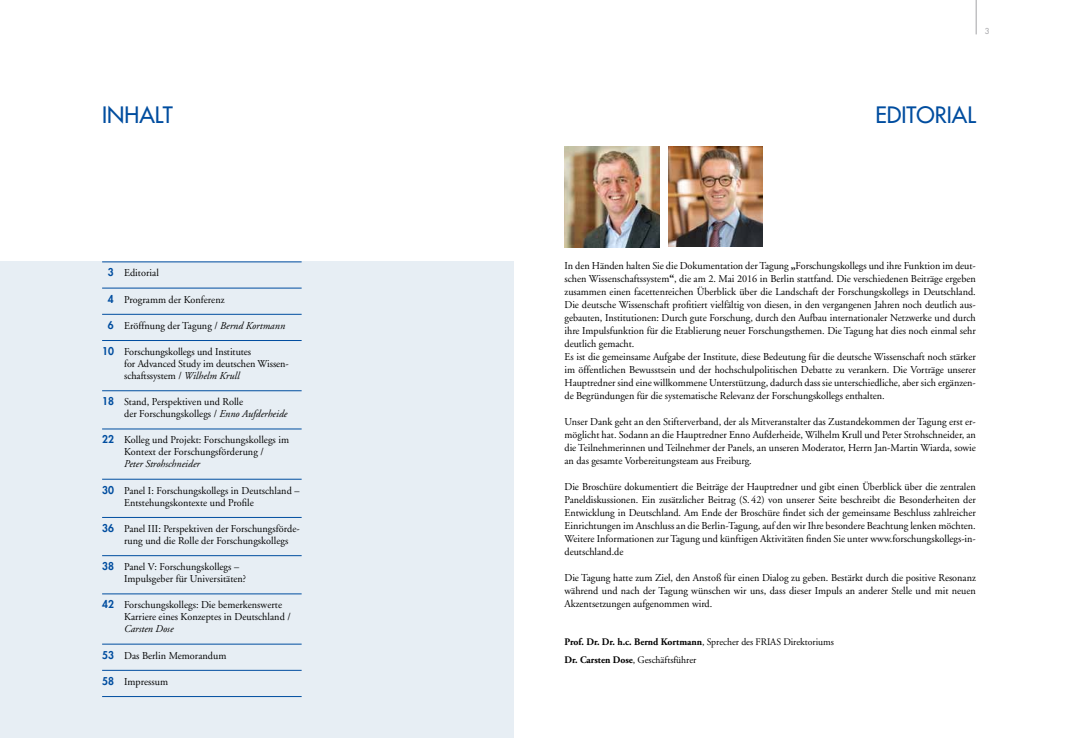
<style>
.page{position:relative;width:1078px;height:738px;background:#fff}
.page>*{position:absolute;margin:0;border:0;box-sizing:border-box;transform-origin:0 0}
.t1{font:22px "Futura LT";color:#004d9f}
.t2{font:10.5px/13px "Adobe Garamond LT";color:#000}
.t3{font:italic 10.5px "Adobe Garamond LT";letter-spacing:.005em;color:#000}
.t4{font:10px/18px "Adobe Garamond LT";color:#000}
.t5{font:8px "Futura LT";color:#a3a3a7}
.s1{font-family:"Futura LT";font-weight:800;color:#004d9f}
.s2{font-style:italic}
.s3{font-weight:700}
</style>
<div class="page">
<hr style="left:975px;top:0;width:1px;height:34px;background:#a3a3a7">
<div style="left:0;top:261px;width:513px;height:476px;background:#e7eef4"></div>
<hr style="left:102px;top:261px;width:199px;height:1px;background:#004d9f">
<hr style="left:102px;top:287px;width:199px;height:1px;background:#004d9f">
<hr style="left:102px;top:313px;width:199px;height:1px;background:#004d9f">
<hr style="left:102px;top:340px;width:199px;height:1px;background:#004d9f">
<hr style="left:102px;top:390px;width:199px;height:1px;background:#004d9f">
<hr style="left:102px;top:428px;width:199px;height:1px;background:#004d9f">
<hr style="left:102px;top:478px;width:199px;height:1px;background:#004d9f">
<hr style="left:102px;top:516px;width:199px;height:1px;background:#004d9f">
<hr style="left:102px;top:555px;width:199px;height:1px;background:#004d9f">
<hr style="left:102px;top:593px;width:199px;height:1px;background:#004d9f">
<hr style="left:102px;top:643px;width:199px;height:1px;background:#004d9f">
<hr style="left:102px;top:669px;width:199px;height:1px;background:#004d9f">
<hr style="left:102px;top:695px;width:199px;height:1px;background:#004d9f">
<img style="left:564px;top:146px;width:95px;height:101px">
<img style="left:668px;top:146px;width:94px;height:101px">
<p class="t5" style="left:984px;top:26px;width:6px">3</p>
<h1 class="t1" style="left:102px;top:101px;width:72px">INHALT</h1>
<h1 class="t1" style="left:875px;top:101px;width:102px">EDITORIAL</h1>
<p class="t2" style="left:108px;top:266px;width:53px"><span class="s1">3</span> Editorial</p>
<p class="t2" style="left:108px;top:292px;width:118px"><span class="s1">4</span> Programm der Konferenz</p>
<p class="t2" style="left:108px;top:318px;width:179px"><span class="s1">6</span> Eröffnung der Tagung / <span class="s2">Bernd Kortmann</span></p>
<p class="t2" style="left:124px;top:345px;width:166px;line-height:12px;text-indent:-22px"><span class="s1">10</span> Forschungskollegs und Institutes<br>for Advanced Study im deutschen Wissen&shy;schaftssystem / <span class="s2">Wilhelm Krull</span></p>
<p class="t2" style="left:124px;top:395px;width:165px;line-height:12px;text-indent:-22px"><span class="s1">18</span> Stand, Perspektiven und Rolle<br>der Forschungskollegs / <span class="s2">Enno Aufderheide</span></p>
<p class="t2" style="left:102px;top:433px;width:188px;line-height:12px;text-align:center"><span class="s1">22</span> Kolleg und Projekt: Forschungskollegs im<br>Kontext der Forschungsförderung /</p>
<p class="t3" style="left:124px;top:457px;width:77px">Peter Strohschneider</p>
<p class="t2" style="left:124px;top:484px;width:177px;line-height:12px;text-indent:-22px"><span class="s1">30</span> Panel I: Forschungskollegs in Deutschland –<br>Entstehungskontexte und Profile</p>
<p class="t2" style="left:124px;top:522px;width:177px;line-height:12px;text-indent:-22px"><span class="s1">36</span> Panel III: Perspektiven der Forschungsförde&shy;rung und die Rolle der Forschungskollegs</p>
<p class="t2" style="left:124px;top:560px;width:124px;line-height:12px;text-indent:-22px"><span class="s1">38</span> Panel V: Forschungskollegs –<br>Impulsgeber für Universitäten?</p>
<p class="t2" style="left:124px;top:598px;width:168px;line-height:12px;text-indent:-22px"><span class="s1">42</span> Forschungskollegs: Die bemerkenswerte<br>Karriere eines Konzeptes in Deutschland /</p>
<p class="t3" style="left:124px;top:622px;width:51px">Carsten Dose</p>
<p class="t2" style="left:102px;top:648px;width:126px"><span class="s1">53</span> Das Berlin Memorandum</p>
<p class="t2" style="left:102px;top:674px;width:67px"><span class="s1">58</span> Impressum</p>
<p class="t2" style="left:564px;top:259px;width:413px">In den Händen halten Sie die Dokumentation der Tagung <span class="s3">„</span>Forschungskollegs und ihre Funktion im deut&shy;schen Wissenschaftssystem<span class="s3">“</span>, die am 2. Mai 2016 in Berlin stattfand. Die verschiedenen Beiträge ergeben zusammen einen facettenreichen Überblick über die Landschaft der Forschungskollegs in Deutschland.<br>Die deutsche Wissenschaft profitiert vielfältig von diesen, in den vergangenen Jahren noch deutlich aus&shy;gebauten, Institutionen: Durch gute Forschung, durch den Aufbau internationaler Netzwerke und durch ihre Impulsfunktion für die Etablierung neuer Forschungsthemen. Die Tagung hat dies noch einmal sehr deutlich gemacht.<br>Es ist die gemeinsame Aufgabe der Institute, diese Bedeutung für die deutsche Wissenschaft noch stärker im öffentlichen Bewusstsein und der hochschulpolitischen Debatte zu verankern. Die Vorträge unserer Hauptredner sind eine willkommene Unterstützung, dadurch dass sie unterschiedliche, aber sich ergänzen&shy;de Begründungen für die systematische Relevanz der Forschungskollegs enthalten.</p>
<p class="t2" style="left:564px;top:415px;width:413px;text-align:justify">Unser Dank geht an den Stifterverband, der als Mitveranstalter das Zustandekommen der Tagung erst er&shy;möglicht hat. Sodann an die Hauptredner Enno Aufderheide, Wilhelm Krull und Peter Strohschneider, an die Teilnehmerinnen und Teilnehmer der Panels, an unseren Moderator, Herrn Jan-Martin Wiarda, sowie an das gesamte Vorbereitungsteam aus Freiburg.</p>
<p class="t2" style="left:564px;top:480px;width:413px;text-align:justify">Die Broschüre dokumentiert die Beiträge der Hauptredner und gibt einen Überblick über die zentralen Paneldiskussionen. Ein zusätzlicher Beitrag (S. 42) von unserer Seite beschreibt die Besonderheiten der Entwicklung in Deutschland. Am Ende der Broschüre findet sich der gemeinsame Beschluss zahlreicher Einrichtungen im Anschluss an die Berlin-Tagung, auf den wir Ihre besondere Beachtung lenken möchten.<br>Weitere Informationen zur Tagung und künftigen Aktivitäten finden Sie unter www.forschungskollegs-in&shy;deutschland.de</p>
<p class="t2" style="left:564px;top:571px;width:413px;text-align:justify">Die Tagung hatte zum Ziel, den Anstoß für einen Dialog zu geben. Bestärkt durch die positive Resonanz während und nach der Tagung wünschen wir uns, dass dieser Impuls an anderer Stelle und mit neuen Akzentsetzungen aufgenommen wird.</p>
<p class="t4" style="left:564px;top:632px;width:271px"><span class="s3">Prof. Dr. Dr. h.c. Bernd Kortmann</span>, Sprecher des FRIAS Direktoriums<br><span class="s3">Dr. Carsten Dose</span>, Geschäftsführer</p>
</div>
